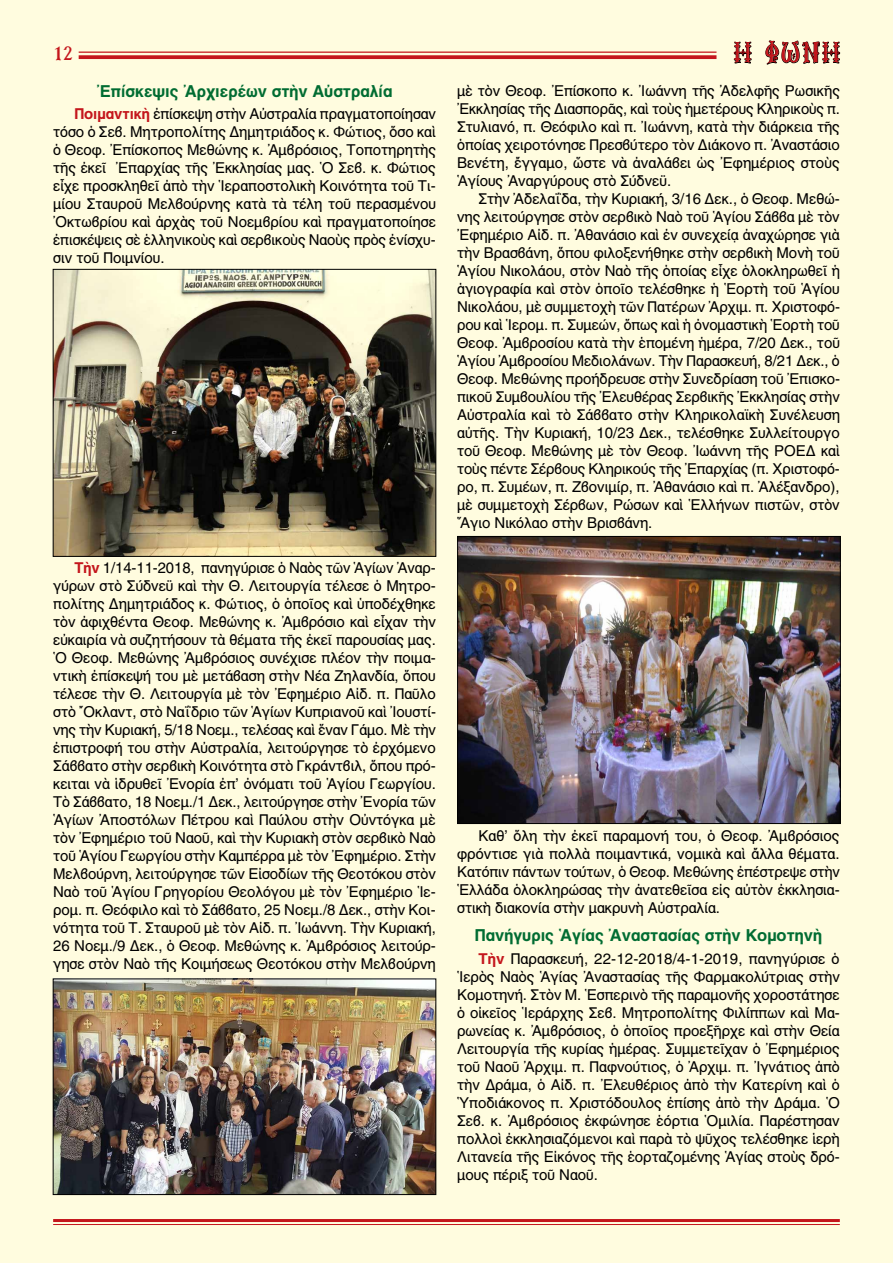
<style>
.page{position:relative;width:893px;height:1263px;background:#fffcdf}
.page>*{position:absolute;margin:0;border:0;box-sizing:border-box;transform-origin:0 0}
.t1{font:27px "Mg Agia Sofia UC Normal";color:#c4161c}
.t2{font:19.5px "BYZIMAK";color:#c4161c}
.t3{font:16.5px "CTOS Helvetica Bold Test 1";color:#006c32}
.t4{font:15px/18px "CTOS Helvetica Regular Test 1";color:#000;text-align:justify}
.s1{font-family:"CTOS Helvetica Bold Test 1";color:#c4161c}
</style>
<div class="page">
<hr style="left:79px;top:52px;width:637px;height:1px;background:#c4161c">
<svg style="left:79px;top:55px;width:637px;height:4px;background:#c82629"></svg>
<hr style="left:53px;top:1219px;width:787px;height:3px;background:#c4161c">
<hr style="left:53px;top:1224px;width:787px;height:1px;background:#c4161c">
<svg style="left:734px;top:41px;width:18px;height:23px"></svg>
<svg style="left:765px;top:40px;width:75px;height:25px;background:#aba995"></svg>
<img style="left:459px;top:538px;width:380px;height:284px">
<div style="left:457px;top:536px;width:384px;height:288px;border:1px solid #000"></div>
<img style="left:55px;top:271px;width:379px;height:284px">
<div style="left:53px;top:269px;width:383px;height:288px;border:1px solid #000"></div>
<img style="left:55px;top:980px;width:379px;height:213px">
<div style="left:53px;top:978px;width:383px;height:217px;border:1px solid #000"></div>
<h2 class="t2" style="left:53px;top:42px;width:21px">12</h2>
<h1 class="t1" style="left:734px;top:41px;width:108px">Η ΦΩΝΗ</h1>
<p class="t3" style="left:97px;top:81px;width:297px">Ἐπίσκεψις Ἀρχιερέων στὴν Αὐστραλία</p>
<p class="t4" style="left:53px;top:105px;width:384px;text-indent:21px"><span class="s1">Ποιμαντικὴ</span> ἐπίσκεψη στὴν Αὐστραλία πραγματοποίησαν τόσο ὁ Σεβ. Μητροπολίτης Δημητριάδος κ. Φώτιος, ὅσο καὶ ὁ Θεοφ. Ἐπίσκοπος Μεθώνης κ. Ἀμβρόσιος, Τοποτηρητὴς τῆς ἐκεῖ Ἐπαρχίας τῆς Ἐκκλησίας μας. Ὁ Σεβ. κ. Φώτιος εἶχε προσκληθεῖ ἀπὸ τὴν Ἱεραποστολικὴ Κοινότητα τοῦ Τι&shy;μίου Σταυροῦ Μελβούρνης κατὰ τὰ τέλη τοῦ περασμένου Ὀκτωβρίου καὶ ἀρχὰς τοῦ Νοεμβρίου καὶ πραγματοποίησε ἐπισκέψεις σὲ ἑλληνικοὺς καὶ σερβικοὺς Ναοὺς πρὸς ἐνίσχυ&shy;σιν τοῦ Ποιμνίου.</p>
<p class="t4" style="left:457px;top:82px;width:384px">μὲ τὸν Θεοφ. Ἐπίσκοπο κ. Ἰωάννη τῆς Ἀδελφῆς Ρωσικῆς Ἐκκλησίας τῆς Διασπορᾶς, καὶ τοὺς ἡμετέρους Κληρικοὺς π.<br>Στυλιανό, π. Θεόφιλο καὶ π. Ἰωάννη, κατὰ τὴν διάρκεια τῆς ὁποίας χειροτόνησε Πρεσβύτερο τὸν Διάκονο π. Ἀναστάσιο Βενέτη, ἔγγαμο, ὥστε νὰ ἀναλάβει ὡς Ἐφημέριος στοὺς Ἁγίους Ἀναργύρους στὸ Σύδνεϋ.</p>
<p class="t4" style="left:457px;top:190px;width:384px;text-indent:21px">Στὴν Ἀδελαΐδα, τὴν Κυριακή, 3/16 Δεκ., ὁ Θεοφ. Μεθώ&shy;νης λειτούργησε στὸν σερβικὸ Ναὸ τοῦ Ἁγίου Σάββα μὲ τὸν Ἐφημέριο Αἰδ. π. Ἀθανάσιο καὶ ἐν συνεχείᾳ ἀναχώρησε γιὰ τὴν Βρασβάνη, ὅπου φιλοξενήθηκε στὴν σερβικὴ Μονὴ τοῦ Ἁγίου Νικολάου, στὸν Ναὸ τῆς ὁποίας εἶχε ὁλοκληρωθεῖ ἡ ἁγιογραφία καὶ στὸν ὁποῖο τελέσθηκε ἡ Ἑορτὴ τοῦ Ἁγίου Νικολάου, μὲ συμμετοχὴ τῶν Πατέρων Ἀρχιμ. π. Χριστοφό&shy;ρου καὶ Ἱερομ. π. Συμεών, ὅπως καὶ ἡ ὀνομαστικὴ Ἑορτὴ τοῦ Θεοφ. Ἀμβροσίου κατὰ τὴν ἑπομένη ἡμέρα, 7/20 Δεκ., τοῦ Ἁγίου Ἀμβροσίου Μεδιολάνων. Τὴν Παρασκευή, 8/21 Δεκ., ὁ Θεοφ. Μεθώνης προήδρευσε στὴν Συνεδρίαση τοῦ Ἐπισκο&shy;πικοῦ Συμβουλίου τῆς Ἐλευθέρας Σερβικῆς Ἐκκλησίας στὴν Αὐστραλία καὶ τὸ Σάββατο στὴν Κληρικολαϊκὴ Συνέλευση αὐτῆς. Τὴν Κυριακή, 10/23 Δεκ., τελέσθηκε Συλλείτουργο τοῦ Θεοφ. Μεθώνης μὲ τὸν Θεοφ. Ἰωάννη τῆς ΡΟΕΔ καὶ τοὺς πέντε Σέρβους Κληρικούς τῆς Ἐπαρχίας (π. Χριστοφό&shy;ρο, π. Συμέων, π. Ζβονιμίρ, π. Ἀθανάσιο καὶ π. Ἀλέξανδρο), μὲ συμμετοχὴ Σέρβων, Ρώσων καὶ Ἑλλήνων πιστῶν, στὸν Ἅγιο Νικόλαο στὴν Βρισβάνη.</p>
<p class="t4" style="left:53px;top:558px;width:384px;text-indent:21px"><span class="s1">Τὴν</span> 1/14-11-2018, πανηγύρισε ὁ Ναὸς τῶν Ἁγίων Ἀναρ&shy;γύρων στὸ Σύδνεϋ καὶ τὴν Θ. Λειτουργία τέλεσε ὁ Μητρο&shy;πολίτης Δημητριάδος κ. Φώτιος, ὁ ὁποῖος καὶ ὑποδέχθηκε τὸν ἀφιχθέντα Θεοφ. Μεθώνης κ. Ἀμβρόσιο καὶ εἶχαν τὴν εὐκαιρία νὰ συζητήσουν τὰ θέματα τῆς ἐκεῖ παρουσίας μας.<br>Ὁ Θεοφ. Μεθώνης Ἀμβρόσιος συνέχισε πλέον τὴν ποιμα&shy;ντικὴ ἐπίσκεψή του μὲ μετάβαση στὴν Νέα Ζηλανδία, ὅπου τέλεσε τὴν Θ. Λειτουργία μὲ τὸν Ἐφημέριο Αἰδ. π. Παῦλο στὸ Ὄκλαντ, στὸ Ναΐδριο τῶν Ἁγίων Κυπριανοῦ καὶ Ἰουστί&shy;νης τὴν Κυριακή, 5/18 Νοεμ., τελέσας καὶ ἕναν Γάμο. Μὲ τὴν ἐπιστροφή του στὴν Αὐστραλία, λειτούργησε τὸ ἐρχόμενο Σάββατο στὴν σερβικὴ Κοινότητα στὸ Γκράντβιλ, ὅπου πρό&shy;κειται νὰ ἱδρυθεῖ Ἐνορία ἐπ’ ὀνόματι τοῦ Ἁγίου Γεωργίου.<br>Τὸ Σάββατο, 18 Νοεμ./1 Δεκ., λειτούργησε στὴν Ἐνορία τῶν Ἁγίων Ἀποστόλων Πέτρου καὶ Παύλου στὴν Οὐντόγκα μὲ τὸν Ἐφημέριο τοῦ Ναοῦ, καὶ τὴν Κυριακὴ στὸν σερβικὸ Ναὸ τοῦ Ἁγίου Γεωργίου στὴν Καμπέρρα μὲ τὸν Ἐφημέριο. Στὴν Μελβούρνη, λειτούργησε τῶν Εἰσοδίων τῆς Θεοτόκου στὸν Ναὸ τοῦ Ἁγίου Γρηγορίου Θεολόγου μὲ τὸν Ἐφημέριο Ἱε&shy;ρομ. π. Θεόφιλο καὶ τὸ Σάββατο, 25 Νοεμ./8 Δεκ., στὴν Κοι&shy;νότητα τοῦ Τ. Σταυροῦ μὲ τὸν Αἰδ. π. Ἰωάννη. Τὴν Κυριακή, 26 Νοεμ./9 Δεκ., ὁ Θεοφ. Μεθώνης κ. Ἀμβρόσιος λειτούρ&shy;γησε στὸν Ναὸ τῆς Κοιμήσεως Θεοτόκου στὴν Μελβούρνη</p>
<p class="t4" style="left:457px;top:827px;width:384px;text-indent:21px">Καθ’ ὅλη τὴν ἐκεῖ παραμονή του, ὁ Θεοφ. Ἀμβρόσιος φρόντισε γιὰ πολλὰ ποιμαντικά, νομικὰ καὶ ἄλλα θέματα.<br>Κατόπιν πάντων τούτων, ὁ Θεοφ. Μεθώνης ἐπέστρεψε στὴν Ἑλλάδα ὁλοκληρώσας τὴν ἀνατεθεῖσα εἰς αὐτὸν ἐκκλησια&shy;στικὴ διακονία στὴν μακρυνὴ Αὐστραλία.</p>
<p class="t3" style="left:475px;top:925px;width:349px">Πανήγυρις Ἁγίας Ἀναστασίας στὴν Κομοτηνὴ</p>
<p class="t4" style="left:457px;top:949px;width:384px;text-indent:21px"><span class="s1">Τὴν</span> Παρασκευή, 22-12-2018/4-1-2019, πανηγύρισε ὁ Ἱερὸς Ναὸς Ἁγίας Ἀναστασίας τῆς Φαρμακολύτριας στὴν Κομοτηνή. Στὸν Μ. Ἑσπερινὸ τῆς παραμονῆς χοροστάτησε ὁ οἰκεῖος Ἱεράρχης Σεβ. Μητροπολίτης Φιλίππων καὶ Μα&shy;ρωνείας κ. Ἀμβρόσιος, ὁ ὁποῖος προεξῆρχε καὶ στὴν Θεία Λειτουργία τῆς κυρίας ἡμέρας. Συμμετεῖχαν ὁ Ἐφημέριος τοῦ Ναοῦ Ἀρχιμ. π. Παφνούτιος, ὁ Ἀρχιμ. π. Ἰγνάτιος ἀπὸ τὴν Δράμα, ὁ Αἰδ. π. Ἐλευθέριος ἀπὸ τὴν Κατερίνη καὶ ὁ Ὑποδιάκονος π. Χριστόδουλος ἐπίσης ἀπὸ τὴν Δράμα. Ὁ Σεβ. κ. Ἀμβρόσιος ἐκφώνησε ἑόρτια Ὁμιλία. Παρέστησαν πολλοὶ ἐκκλησιαζόμενοι καὶ παρὰ τὸ ψῦχος τελέσθηκε ἱερὴ Λιτανεία τῆς Εἰκόνος τῆς ἑορταζομένης Ἁγίας στοὺς δρό&shy;μους πέριξ τοῦ Ναοῦ.</p>
</div>
